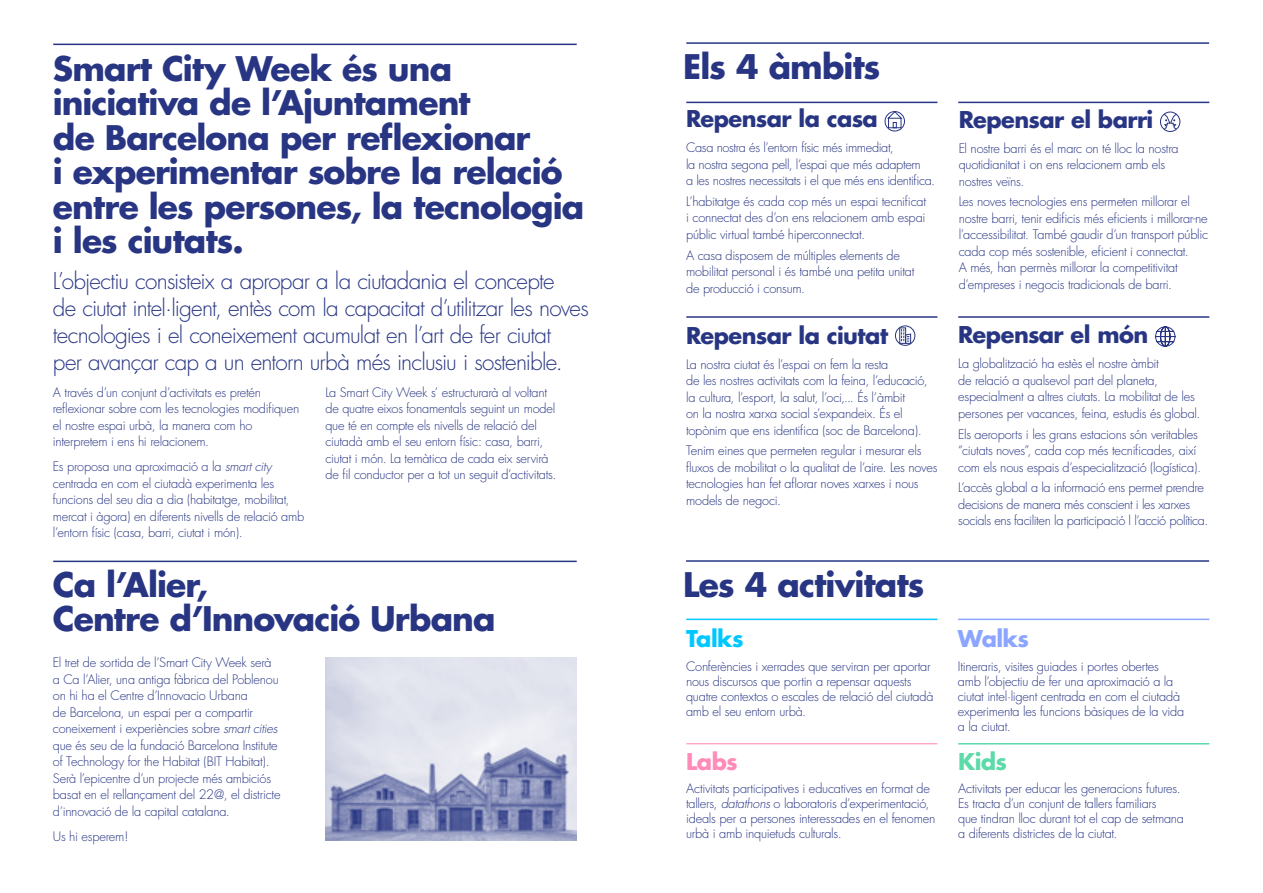
<style>
.page{position:relative;width:1263px;height:893px;background:#fff}
.page>*{position:absolute;margin:0;border:0;box-sizing:border-box;transform-origin:0 0}
.t1{font:700 33px/34.5px "Futura";letter-spacing:-.025em;color:#283583}
.t2{font:300 22.5px/27px "Futura";letter-spacing:-.035em;color:#283583}
.t3{font:700 22.5px "Futura";letter-spacing:-.03em;color:#283583}
.t4{font:700 22.5px "Futura";letter-spacing:-.03em;color:#00c8ff}
.t5{font:700 22.5px "Futura";letter-spacing:-.03em;color:#8ca5ff}
.t6{font:700 22.5px "Futura";color:#ff8bb8}
.t7{font:700 22.5px "Futura";color:#5cdaa9}
.t8{font:300 12.75px/16.5px "Futura";letter-spacing:-.02em;color:#283583}
.s1{font-style:italic}
</style>
<div class="page">
<div style="left:885px;top:111px;width:20px;height:20px;border:1px solid #283583;border-radius:50%"></div>
<svg style="left:887px;top:111px;width:16px;height:17px"></svg>
<hr style="left:686px;top:42px;width:523px;height:2px;background:#283583">
<hr style="left:686px;top:560px;width:523px;height:2px;background:#283583">
<hr style="left:686px;top:619px;width:251px;height:1px;background:#00c8ff">
<hr style="left:686px;top:743px;width:251px;height:1px;background:#ff8bb8">
<hr style="left:958px;top:619px;width:251px;height:1px;background:#8ca5ff">
<hr style="left:958px;top:743px;width:251px;height:1px;background:#5cdaa9">
<hr style="left:686px;top:102px;width:251px;height:1px;background:#283583">
<hr style="left:686px;top:316px;width:251px;height:2px;background:#283583">
<hr style="left:958px;top:102px;width:251px;height:1px;background:#283583">
<hr style="left:958px;top:316px;width:251px;height:2px;background:#283583">
<svg style="left:1160px;top:113px;width:20px;height:17px"></svg>
<div style="left:1160px;top:112px;width:20px;height:20px;border:1px solid #283583;border-radius:50%"></div>
<div style="left:899px;top:327px;width:7px;height:17px;border:1px solid #283583"></div>
<svg style="left:901px;top:329px;width:10px;height:15px"></svg>
<div style="left:895px;top:325px;width:20px;height:21px;border:1px solid #283583;border-radius:50%"></div>
<svg style="left:1155px;top:326px;width:21px;height:21px"></svg>
<hr style="left:53px;top:44px;width:524px;height:1px;background:#283583">
<hr style="left:53px;top:561px;width:524px;height:1px;background:#283583">
<img style="left:326px;top:658px;width:251px;height:183px">
<h1 class="t1" style="left:53px;top:51px;width:533px">Smart City Week és una iniciativa de l’Ajuntament<br>de Barcelona per reflexionar<br>i experimentar sobre la relació entre les persones, la tecnologia i les ciutats.</h1>
<p class="t2" style="left:53px;top:268px;width:537px">L’objectiu consisteix a apropar a la ciutadania el concepte<br>de ciutat intel·ligent, entès com la capacitat d’utilitzar les noves tecnologies i el coneixement acumulat en l’art de fer ciutat<br>per avançar cap a un entorn urbà més inclusiu i sostenible.</p>
<p class="t8" style="left:53px;top:384px;width:248px">A través d’un conjunt d’activitats es pretén reflexionar sobre com les tecnologies modifiquen el nostre espai urbà, la manera com ho interpretem i ens hi relacionem.</p>
<p class="t8" style="left:53px;top:459px;width:253px">Es proposa una aproximació a la <span class="s1">smart city </span>centrada en com el ciutadà experimenta les funcions del seu dia a dia (habitatge, mobilitat, mercat i àgora) en diferents nivells de relació amb l’entorn físic (casa, barri, ciutat i món).</p>
<p class="t8" style="left:325px;top:384px;width:232px">La Smart City Week s’ estructurarà al voltant de quatre eixos fonamentals seguint un model que té en compte els nivells de relació del ciutadà amb el seu entorn físic: casa, barri, ciutat i món. La temàtica de cada eix servirà de fil conductor per a tot un seguit d’activitats.</p>
<h1 class="t1" style="left:53px;top:567px;width:444px">Ca l’Alier,<br>Centre d’Innovació Urbana</h1>
<p class="t8" style="left:53px;top:655px;width:229px">El tret de sortida de l’Smart City Week serà a Ca l’Alier, una antiga fàbrica del Poblenou on hi ha el Centre d’Innovacio Urbana<br>de Barcelona, un espai per a compartir coneixement i experiències sobre <span class="s1">smart cities </span>que és seu de la fundació Barcelona Institute of Technology for the Habitat (BIT Habitat).<br>Serà l’epicentre d’un projecte més ambiciós basat en el rellançament del 22@, el districte d’innovació de la capital catalana.</p>
<p class="t8" style="left:53px;top:828px;width:77px">Us hi esperem!</p>
<h1 class="t1" style="left:683px;top:49px;width:199px">Els 4 àmbits</h1>
<h2 class="t3" style="left:686px;top:104px;width:193px">Repensar la casa</h2>
<p class="t8" style="left:686px;top:140px;width:251px">Casa nostra és l’entorn físic més immediat,<br>la nostra segona pell, l’espai que més adaptem<br>a les nostres necessitats i el que més ens identifica.</p>
<p class="t8" style="left:686px;top:193px;width:241px;text-align:justify">L’habitatge és cada cop més un espai tecnificat i connectat des d’on ens relacionem amb espai públic virtual també hiperconnectat.</p>
<p class="t8" style="left:686px;top:247px;width:230px">A casa disposem de múltiples elements de mobilitat personal i és també una petita unitat de producció i consum.</p>
<h2 class="t3" style="left:686px;top:320px;width:204px">Repensar la ciutat</h2>
<p class="t8" style="left:686px;top:356px;width:243px">La nostra ciutat és l’espai on fem la resta<br>de les nostres activitats com la feina, l’educació, la cultura, l’esport, la salut, l’oci,... És l’àmbit<br>on la nostra xarxa social s’expandeix. És el topònim que ens identifica (soc de Barcelona).</p>
<p class="t8" style="left:686px;top:443px;width:253px">Tenim eines que permeten regular i mesurar els fluxos de mobilitat o la qualitat de l’aire. Les noves tecnologies han fet aflorar noves xarxes i nous models de negoci.</p>
<h1 class="t1" style="left:683px;top:567px;width:243px">Les 4 activitats</h1>
<h2 class="t4" style="left:686px;top:624px;width:59px">Talks</h2>
<p class="t8" style="left:686px;top:659px;width:249px;line-height:15px">Conferències i xerrades que serviran per aportar nous discursos que portin a repensar aquests quatre contextos o escales de relació del ciutadà amb el seu entorn urbà.</p>
<h2 class="t6" style="left:686px;top:746px;width:53px">Labs</h2>
<p class="t8" style="left:686px;top:781px;width:251px;line-height:15px">Activitats participatives i educatives en format de tallers, <span class="s1">datathons</span> o laboratoris d’experimentació, ideals per a persones interessades en el fenomen urbà i amb inquietuds culturals.</p>
<h2 class="t3" style="left:959px;top:104px;width:196px">Repensar el barri</h2>
<p class="t8" style="left:959px;top:140px;width:221px">El nostre barri és el marc on té lloc la nostra quotidianitat i on ens relacionem amb els nostres veïns.</p>
<p class="t8" style="left:959px;top:194px;width:251px">Les noves tecnologies ens permeten millorar el nostre barri, tenir edificis més eficients i millorar-ne l’accessibilitat. També gaudir d’un transport públic cada cop més sostenible, eficient i connectat.<br>A més, han permès millorar la competitivitat d’empreses i negocis tradicionals de barri.</p>
<h2 class="t3" style="left:958px;top:320px;width:192px">Repensar el món</h2>
<p class="t8" style="left:958px;top:356px;width:244px">La globalització ha estès el nostre àmbit<br>de relació a qualsevol part del planeta, especialment a altres ciutats. La mobilitat de les persones per vacances, feina, estudis és global.</p>
<p class="t8" style="left:958px;top:426px;width:244px">Els aeroports i les grans estacions són veritables “ciutats noves”, cada cop més tecnificades, així com els nous espais d’especialització (logística).</p>
<p class="t8" style="left:958px;top:480px;width:252px">L’accès global a la informació ens permet prendre decisions de manera més conscient i les xarxes socials ens faciliten la participació l l’acció política.</p>
<h2 class="t5" style="left:958px;top:624px;width:73px">Walks</h2>
<p class="t8" style="left:958px;top:659px;width:228px;line-height:15px">Itineraris, visites guiades i portes obertes amb l’objectiu de fer una aproximació a la ciutat intel·ligent centrada en com el ciutadà experimenta les funcions bàsiques de la vida a la ciutat.</p>
<h2 class="t7" style="left:958px;top:746px;width:50px">Kids</h2>
<p class="t8" style="left:958px;top:781px;width:227px;line-height:15px">Activitats per educar les generacions futures.<br>Es tracta d’un conjunt de tallers familiars<br>que tindran lloc durant tot el cap de setmana a diferents districtes de la ciutat.</p>
</div>
